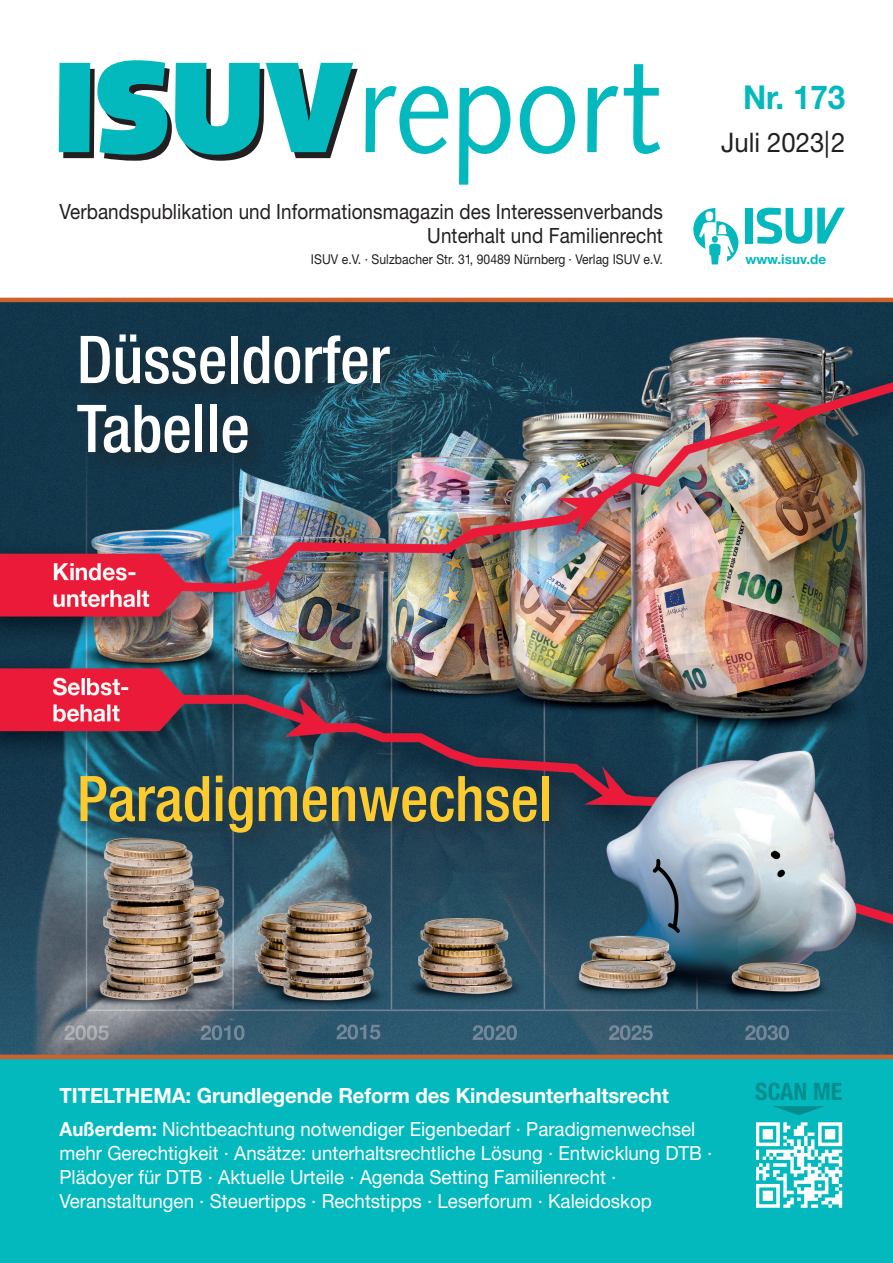
<style>
.page{position:relative;width:893px;height:1263px;background:#fff}
.page>*{position:absolute;margin:0;border:0;box-sizing:border-box;transform-origin:0 0}
.t1{font:500 condensed 66px/69px "Helvetica Neue LT Std";color:#fff}
.t2{font:500 condensed 63px "Helvetica Neue LT Std";color:#fecb2f}
.t3{font:700 33px "Helvetica Neue LT Std";color:#03b9bd;scale:.95 1}
.t4{font:27px "Helvetica Neue LT Std";color:#231f20;scale:.95 1}
.t5{font:700 condensed 24px "Helvetica Neue LT Std";color:#028d8f}
.t6{font:21px/24px "Helvetica Neue LT Std";letter-spacing:.005em;color:#231f20;text-align:right;scale:.9 1}
.t7{font:700 21px "Helvetica Neue LT Std";letter-spacing:-.005em;color:#fff}
.t8{font:19.5px/24px "Helvetica Neue LT Std";color:#fff;scale:.96 1}
.t9{font:13.5px "Helvetica Neue LT Std";letter-spacing:.005em;color:#231f20;scale:.9 1}
.t10{font:700 13.5px "Helvetica Neue LT Std";color:#03b9bd}
.s1{font-weight:700}
</style>
<div class="page">
<img style="left:0;top:302px;width:893px;height:752px">
<div style="left:0;top:1057px;width:893px;height:206px;background:#03b9bd"></div>
<div style="left:0;top:1054px;width:893px;height:5px;background:#cb612c"></div>
<svg style="left:59px;top:60px;width:601px;height:125px"></svg>
<svg style="left:693px;top:208px;width:45px;height:56px"></svg>
<div style="left:745px;top:208px;width:8px;height:36px;background:#03b9bd"></div>
<svg style="left:757px;top:208px;width:88px;height:36px"></svg>
<hr style="left:0;top:298px;width:893px;height:4px;background:#cb612c">
<img style="left:756px;top:1122px;width:87px;height:86px">
<svg style="left:773px;top:1106px;width:51px;height:9px"></svg>
<div style="left:77px;top:334px;width:334px;height:140px;background:#231f20;opacity:.5"></div>
<div style="left:79px;top:775px;width:491px;height:79px;background:#231f20;opacity:.3"></div>
<p class="t6" style="left:60px;top:199px;width:672px">Verbandspublikation und Informationsmagazin des Interessenverbands<br>Unterhalt und Familienrecht</p>
<p class="t9" style="left:311px;top:252px;width:393px">ISUV e.V. · Sulzbacher Str. 31, 90489 Nürnberg · Verlag ISUV e.V.</p>
<h1 class="t1" style="left:77px;top:324px;width:314px">Düsseldorfer<br>Tabelle</h1>
<h3 class="t3" style="left:743px;top:77px;width:109px">Nr. 173</h3>
<h3 class="t4" style="left:721px;top:126px;width:132px">Juli 2023|2</h3>
<p class="t10" style="left:745px;top:251px;width:82px">www.isuv.de</p>
<h2 class="t2" style="left:77px;top:761px;width:477px">Paradigmenwechsel</h2>
<p class="t7" style="left:60px;top:1083px;width:611px">TITELTHEMA: Grundlegende Reform des Kindesunterhaltsrecht</p>
<p class="t8" style="left:60px;top:1116px;width:682px"><span class="s1">Außerdem:</span> Nichtbeachtung notwendiger Eigenbedarf · Paradigmenwechsel mehr Gerechtigkeit · Ansätze: unterhaltsrechtliche Lösung · Entwicklung DTB · Plädoyer für DTB · Aktuelle Urteile · Agenda Setting Familienrecht · Veranstaltungen · Steuertipps · Rechtstipps · Leserforum · Kaleidoskop</p>
<p class="t5" style="left:755px;top:1077px;width:89px">SCAN ME</p>
</div>
